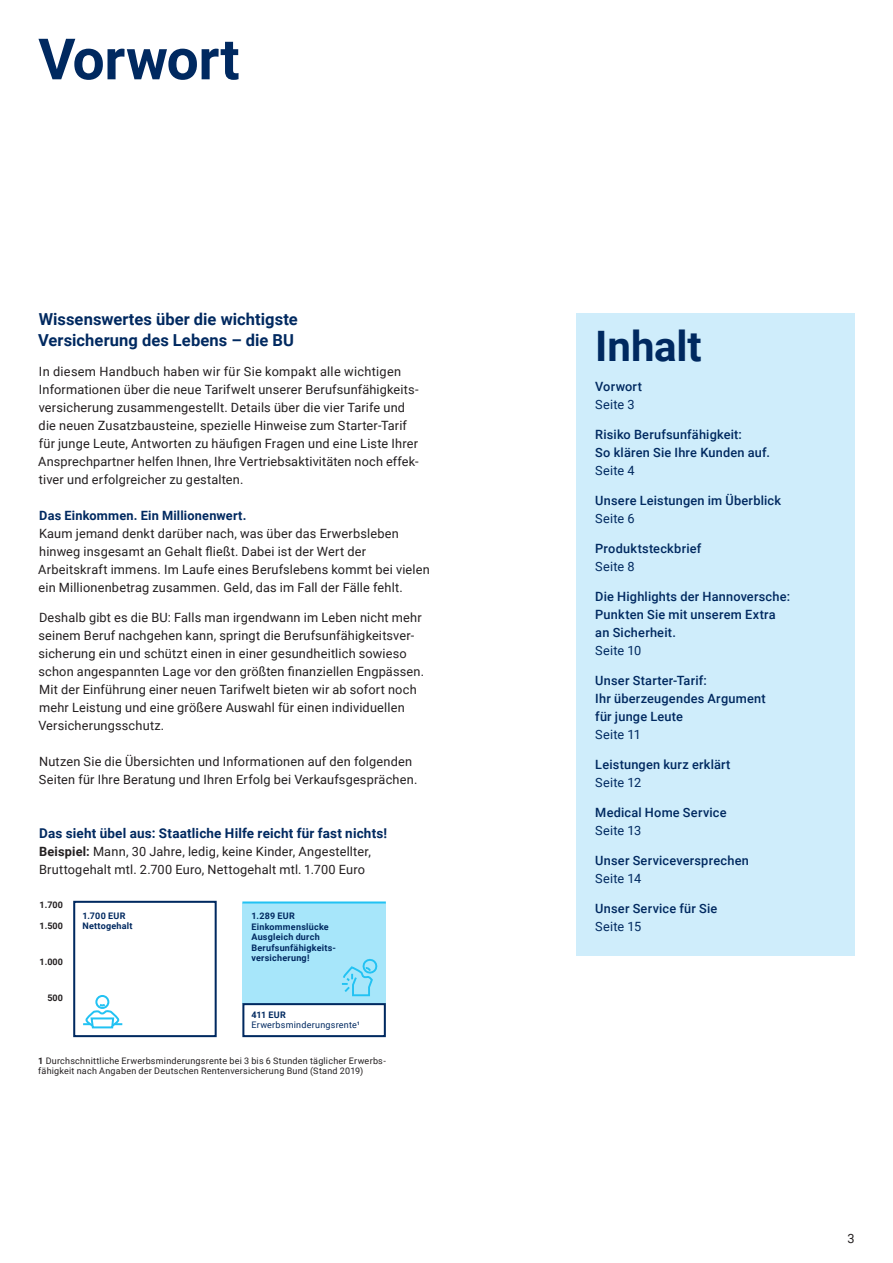
<style>
.page{position:relative;width:893px;height:1263px;background:#fff}
.page>*{position:absolute;margin:0;border:0;box-sizing:border-box;transform-origin:0 0}
.t1{font:700 57px "Roboto";letter-spacing:-.005em;color:#002960}
.t2{font:700 42px "Roboto";letter-spacing:-.005em;color:#002960}
.t3{font:700 16.5px/21px "Roboto";letter-spacing:.005em;color:#002960}
.t4{font:700 13.5px "Roboto";letter-spacing:.01em;color:#002960}
.t5{font:12.75px/18px "Roboto";letter-spacing:.015em;color:#231f20}
.t6{font:500 12.75px/18px "Roboto";letter-spacing:.015em;color:#002960}
.t7{font:12.75px "Roboto";letter-spacing:.015em;color:#002960}
.t8{font:700 12.75px "Roboto";letter-spacing:.015em;color:#002960}
.t9{font:9px/10.5px "Roboto";letter-spacing:.025em;color:#231f20}
.t10{font:700 9px/10.5px "Roboto";letter-spacing:.025em;color:#002960}
.t11{font:9px "Roboto";letter-spacing:.025em;color:#002960}
.t12{font:700 9px "Roboto";color:#231f20}
.s1{font-weight:700}
</style>
<div class="page">
<div style="left:576px;top:313px;width:279px;height:642px;background:#cfedfb"></div>
<div style="left:242px;top:903px;width:144px;height:100px;background:#a7e6fa"></div>
<div style="left:242px;top:1003px;width:144px;height:34px;border:2px solid #002960"></div>
<hr style="left:242px;top:901px;width:144px;height:2px;background:#22c2f3">
<div style="left:73px;top:901px;width:144px;height:136px;border:2px solid #002960"></div>
<svg style="left:83px;top:995px;width:40px;height:34px"></svg>
<h1 class="t1" style="left:38px;top:19px;width:203px">Vorwort</h1>
<p class="t3" style="left:38px;top:308px;width:261px">Wissenswertes über die wichtigste<br>Versicherung des Lebens – die BU</p>
<p class="t5" style="left:38px;top:362px;width:382px">In diesem Handbuch haben wir für Sie kompakt alle wichtigen Informationen über die neue Tarifwelt unserer Berufsunfähigkeits&shy;versicherung zusammengestellt. Details über die vier Tarife und die neuen Zusatzbausteine, spezielle Hinweise zum Starter-Tarif für junge Leute, Antworten zu häufigen Fragen und eine Liste Ihrer Ansprechpartner helfen Ihnen, Ihre Vertriebsaktivitäten noch effek&shy;tiver und erfolgreicher zu gestalten.</p>
<p class="t8" style="left:39px;top:507px;width:209px">Das Einkommen. Ein Millionenwert.</p>
<p class="t5" style="left:38px;top:524px;width:393px">Kaum jemand denkt darüber nach, was über das Erwerbsleben hinweg insgesamt an Gehalt fließt. Dabei ist der Wert der Arbeitskraft immens. Im Laufe eines Berufslebens kommt bei vielen ein Millionenbetrag zusammen. Geld, das im Fall der Fälle fehlt.</p>
<p class="t5" style="left:38px;top:608px;width:387px">Deshalb gibt es die BU: Falls man irgendwann im Leben nicht mehr seinem Beruf nachgehen kann, springt die Berufsunfähigkeitsver&shy;sicherung ein und schützt einen in einer gesundheitlich sowieso schon angespannten Lage vor den größten finanziellen Engpässen.<br>Mit der Einführung einer neuen Tarifwelt bieten wir ab sofort noch mehr Leistung und eine größere Auswahl für einen individuellen Versicherungsschutz.</p>
<p class="t5" style="left:39px;top:752px;width:380px">Nutzen Sie die Übersichten und Informationen auf den folgenden<br>Seiten für Ihre Beratung und Ihren Erfolg bei Verkaufsgesprächen.</p>
<p class="t4" style="left:39px;top:824px;width:349px">Das sieht übel aus: Staatliche Hilfe reicht für fast nichts!</p>
<p class="t5" style="left:39px;top:842px;width:333px"><span class="s1">Beispiel:</span> Mann, 30 Jahre, ledig, keine Kinder, Angestellter,<br>Bruttogehalt mtl. 2.700 Euro, Nettogehalt mtl. 1.700 Euro</p>
<p class="t12" style="left:40px;top:898px;width:25px">1.700</p>
<p class="t12" style="left:40px;top:920px;width:25px">1.500</p>
<p class="t12" style="left:40px;top:955px;width:25px">1.000</p>
<p class="t12" style="left:47px;top:991px;width:17px">500</p>
<p class="t10" style="left:82px;top:910px;width:52px">1.700 EUR<br>Nettogehalt</p>
<p class="t10" style="left:251px;top:910px;width:86px">1.289 EUR<br>Einkommenslücke<br>Ausgleich durch<br>Berufsunfähigkeits&shy;versicherung!</p>
<p class="t10" style="left:251px;top:1009px;width:36px">411 EUR</p>
<p class="t11" style="left:251px;top:1018px;width:110px">Erwerbsminderungsrente1</p>
<p class="t9" style="left:38px;top:1055px;width:349px"><span class="s1">1</span> Durchschnittliche Erwerbsminderungsrente bei 3 bis 6 Stunden täglicher Erwerbs&shy;fähigkeit nach Angaben der Deutschen Rentenversicherung Bund (Stand 2019)</p>
<h2 class="t2" style="left:595px;top:317px;width:108px">Inhalt</h2>
<p class="t6" style="left:595px;top:377px;width:48px">Vorwort</p>
<p class="t7" style="left:595px;top:395px;width:41px">Seite 3</p>
<p class="t6" style="left:595px;top:425px;width:176px">Risiko Berufsunfähigkeit:<br>So klären Sie Ihre Kunden auf.</p>
<p class="t7" style="left:595px;top:461px;width:41px">Seite 4</p>
<p class="t6" style="left:595px;top:491px;width:187px">Unsere Leistungen im Überblick</p>
<p class="t7" style="left:595px;top:509px;width:41px">Seite 6</p>
<p class="t6" style="left:595px;top:539px;width:107px">Produktsteckbrief</p>
<p class="t7" style="left:595px;top:557px;width:41px">Seite 8</p>
<p class="t6" style="left:595px;top:587px;width:196px">Die Highlights der Hannoversche:<br>Punkten Sie mit unserem Extra an Sicherheit.</p>
<p class="t7" style="left:595px;top:642px;width:48px">Seite 10</p>
<p class="t6" style="left:595px;top:671px;width:172px">Unser Starter-Tarif:<br>Ihr überzeugendes Argument für junge Leute</p>
<p class="t7" style="left:595px;top:726px;width:47px">Seite 11</p>
<p class="t6" style="left:595px;top:755px;width:137px">Leistungen kurz erklärt</p>
<p class="t7" style="left:595px;top:774px;width:47px">Seite 12</p>
<p class="t6" style="left:595px;top:803px;width:133px">Medical Home Service</p>
<p class="t7" style="left:595px;top:822px;width:48px">Seite 13</p>
<p class="t6" style="left:595px;top:851px;width:155px">Unser Serviceversprechen</p>
<p class="t7" style="left:595px;top:870px;width:48px">Seite 14</p>
<p class="t6" style="left:595px;top:899px;width:124px">Unser Service für Sie</p>
<p class="t7" style="left:595px;top:918px;width:47px">Seite 15</p>
<p class="t5" style="left:847px;top:1229px;width:9px">3</p>
</div>
